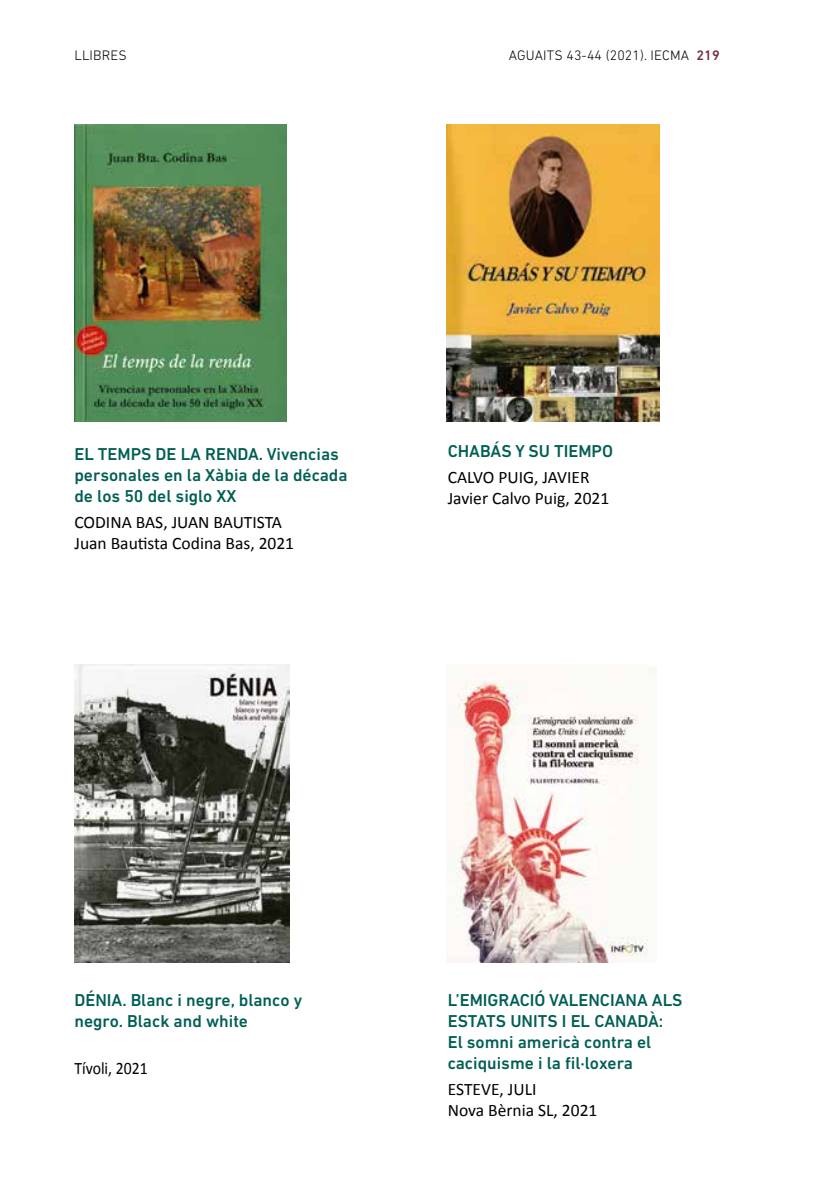
<style>
.page{position:relative;width:819px;height:1191px;background:#fff}
.page>*{position:absolute;margin:0;border:0;box-sizing:border-box;transform-origin:0 0}
.t1{font:500 17.5px/21px "DIN Next LT Pro";color:#005f54}
.t2{font:17.5px/21px "Calibri";color:#000}
.t3{font:17.5px "Calibri";color:#000;scale:.9 1}
.t4{font:300 14px "DIN Next LT Pro";letter-spacing:.01em;color:#000}
.s1{font-weight:500;color:#732d40}
</style>
<div class="page">
<img style="left:446px;top:124px;width:213px;height:298px">
<img style="left:74px;top:124px;width:213px;height:298px">
<img style="left:74px;top:665px;width:215px;height:297px">
<img style="left:446px;top:668px;width:210px;height:294px">
<p class="t4" style="left:74px;top:47px;width:54px">LLIBRES</p>
<p class="t4" style="left:509px;top:47px;width:212px">AGUAITS 43-44 (2021). IECMA <span class="s1">219</span></p>
<p class="t1" style="left:74px;top:443px;width:274px">EL TEMPS DE LA RENDA. Vivencias personales en la Xàbia de la década de los 50 del siglo XX</p>
<p class="t2" style="left:74px;top:511px;width:221px">CODINA BAS, JUAN BAUTISTA<br>Juan Bautista Codina Bas, 2021</p>
<p class="t1" style="left:447px;top:441px;width:167px">CHABÁS Y SU TIEMPO</p>
<p class="t2" style="left:447px;top:467px;width:163px">CALVO PUIG, JAVIER<br>Javier Calvo Puig, 2021</p>
<p class="t1" style="left:74px;top:989px;width:229px">DÉNIA. Blanc i negre, blanco y negro. Black and white</p>
<p class="t3" style="left:74px;top:1056px;width:83px">Tívoli, 2021</p>
<p class="t1" style="left:447px;top:989px;width:23px">L’emigració</p>
<p class="t1" style="left:549px;top:989px;width:11px">valenciana</p>
<p class="t1" style="left:652px;top:989px;width:11px">als</p>
<p class="t1" style="left:447px;top:1010px;width:21px">Estats</p>
<p class="t1" style="left:510px;top:1010px;width:21px">Units</p>
<p class="t1" style="left:562px;top:1010px;width:55px">i el Canadà</p>
<p class="t1" style="left:659px;top:1010px;width:6px">:</p>
<p class="t1" style="left:447px;top:1031px;width:205px">El somni americà contra el caciquisme i la fil·loxera</p>
<p class="t2" style="left:447px;top:1078px;width:151px">ESTEVE, JULI<br>Nova Bèrnia SL, 2021</p>
</div>
